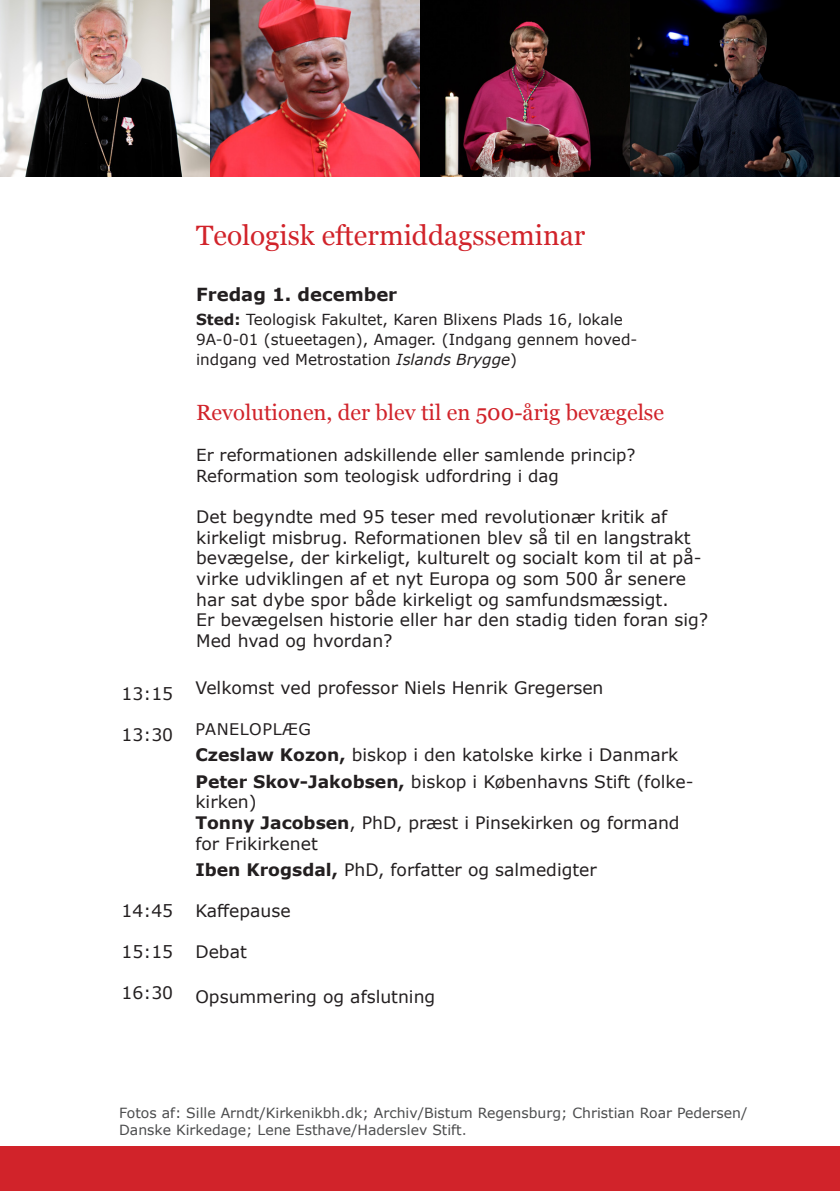
<style>
.page{position:relative;width:840px;height:1191px;background:#fff}
.page>*{position:absolute;margin:0;border:0;box-sizing:border-box;transform-origin:0 0}
.t1{font:28px "Georgia";color:#d1232a}
.t2{font:22px "Georgia";color:#d1232a}
.t3{font:700 18px "Verdana";color:#231f20}
.t4{font:17.2px/20.6px "Verdana";color:#231f20}
.t5{font:16.6px "Verdana";color:#231f20}
.t6{font:16px "Verdana";letter-spacing:.035em;color:#231f20}
.t7{font:15.2px/20px "Verdana";color:#231f20}
.t8{font:14px/16.8px "Verdana";color:#4b4c4d}
.s1{font-weight:700}
.s2{font-style:italic}
.s3{color:#636366}
</style>
<div class="page">
<img style="left:0;top:0;width:839px;height:176px">
<div style="left:0;top:1146px;width:839px;height:45px;background:#d1232a"></div>
<p class="t1" style="left:196px;top:215px;width:390px">Teologisk eftermiddagsseminar</p>
<p class="t4" style="left:122px;top:683px;width:53px">13:15</p>
<p class="t4" style="left:122px;top:724px;width:53px">13:30</p>
<p class="t4" style="left:122px;top:900px;width:53px">14:45</p>
<p class="t4" style="left:122px;top:941px;width:53px">15:15</p>
<p class="t4" style="left:122px;top:982px;width:53px">16:30</p>
<p class="t3" style="left:196px;top:281px;width:202px">Fredag 1. december</p>
<p class="t7" style="left:196px;top:309px;width:442px"><span class="s1">Sted:</span> Teologisk Fakultet, Karen Blixens Plads 16, lokale<br>9A-0-01 (stueetagen), Amager. (Indgang gennem hoved&shy;indgang ved Metrostation <span class="s2">Islands Brygge</span>)</p>
<p class="t2" style="left:196px;top:396px;width:469px">Revolutionen, der blev til en 500-årig bevægelse</p>
<p class="t5" style="left:196px;top:444px;width:440px">Er reformationen adskillende eller samlende princip?</p>
<p class="t5" style="left:196px;top:464px;width:364px">Reformation som teologisk udfordring i dag</p>
<p class="t4" style="left:196px;top:506px;width:472px">Det begyndte med 95 teser med revolutionær kritik af</p>
<p class="t4" style="left:196px;top:527px;width:506px">kirkeligt misbrug. Reformationen blev så til en langstrakt bevægelse, der kirkeligt, kulturelt og socialt kom til at på-</p>
<p class="t4" style="left:196px;top:568px;width:491px">virke udviklingen af et nyt Europa og som 500 år senere</p>
<p class="t4" style="left:196px;top:589px;width:473px">har sat dybe spor både kirkeligt og samfundsmæssigt.</p>
<p class="t4" style="left:196px;top:609px;width:513px">Er bevægelsen historie eller har den stadig tiden foran sig?<br>Med hvad og hvordan?</p>
<p class="t4" style="left:195px;top:677px;width:409px">Velkomst ved professor Niels Henrik Gregersen</p>
<p class="t6" style="left:195px;top:718px;width:117px">PANELOPLÆG</p>
<p class="t4" style="left:195px;top:744px;width:484px"><span class="s1">Czeslaw Kozon,</span> biskop i den katolske kirke i Danmark</p>
<p class="t4" style="left:195px;top:771px;width:499px"><span class="s1">Peter Skov-Jakobsen,</span> biskop i Københavns Stift (folke&shy;kirken)</p>
<p class="t4" style="left:195px;top:812px;width:485px"><span class="s1">Tonny Jacobsen</span>, PhD, præst i Pinsekirken og formand for Frikirkenet</p>
<p class="t4" style="left:195px;top:859px;width:403px"><span class="s1">Iben Krogsdal,</span> PhD, forfatter og salmedigter</p>
<p class="t4" style="left:195px;top:900px;width:97px">Kaffepause</p>
<p class="t4" style="left:195px;top:941px;width:53px">Debat</p>
<p class="t4" style="left:195px;top:986px;width:241px">Opsummering og afslutning</p>
<p class="t8" style="left:119px;top:1104px;width:629px">Fotos af: Sille Arndt/Kirkenikbh.dk; Archiv/Bistum Regensburg; Christian Roar Pedersen/<br>Danske Kirkedage; Lene Esthave/Haderslev Stift<span class="s3">.</span></p>
</div>
